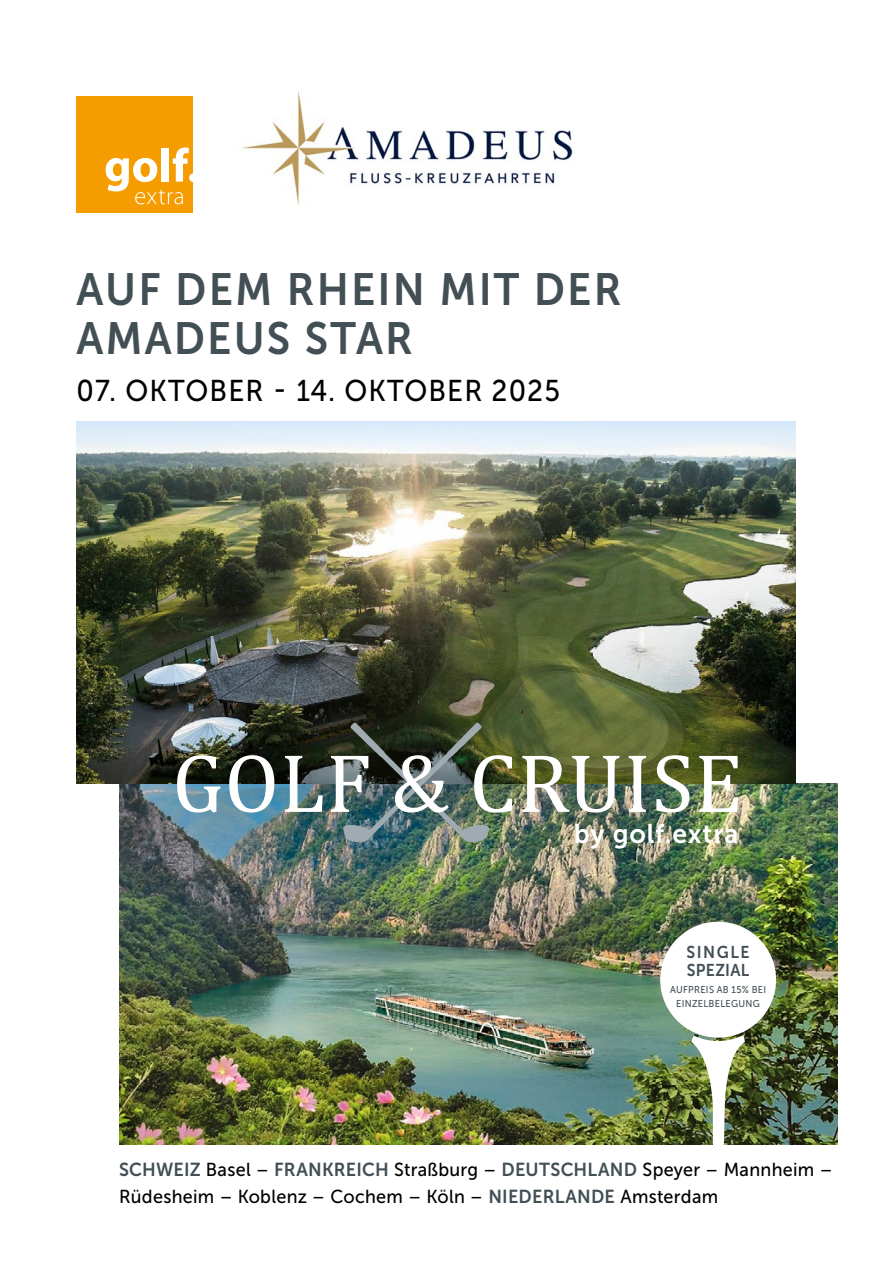
<style>
.page{position:relative;width:893px;height:1263px;background:#fff}
.page>*{position:absolute;margin:0;border:0;box-sizing:border-box;transform-origin:0 0}
.t1{font:84px "Cambria Math";letter-spacing:.01em;color:#fff}
.t2{font:45px/49.5px "Museo Sans 700";letter-spacing:.05em;color:#424f54;scale:.94 1}
.t3{font:30px "Museo Sans 500";letter-spacing:.04em;color:#000;scale:.93 1}
.t4{font:27px "Museo Sans 700";letter-spacing:.03em;color:#fff}
.t5{font:18.75px/27px "Museo Sans 500";letter-spacing:.015em;color:#000;scale:.96 1}
.t6{font:17.1px/18px "Museo Sans 700";letter-spacing:.02em;color:#424f54;scale:.93 1}
.t7{font:10.05px/13.5px "Museo Sans 500";letter-spacing:.035em;color:#424f54;text-align:center;scale:.93 1}
.s1{font-family:"Museo Sans 700";color:#424f54}
</style>
<div class="page">
<img style="left:119px;top:783px;width:719px;height:361px">
<img style="left:77px;top:422px;width:718px;height:361px">
<div style="left:77px;top:96px;width:116px;height:117px;background:#f59c00"></div>
<svg style="left:106px;top:147px;width:87px;height:57px"></svg>
<img style="left:343px;top:720px;width:146px;height:133px">
<img style="left:242px;top:91px;width:331px;height:114px">
<div style="left:660px;top:922px;width:116px;height:116px;background:#fff;border-radius:50%"></div>
<img style="left:691px;top:1035px;width:54px;height:110px">
<h2 class="t2" style="left:77px;top:265px;width:581px">AUF DEM RHEIN MIT DER<br>AMADEUS STAR</h2>
<h3 class="t3" style="left:77px;top:374px;width:521px">07. OKTOBER - 14. OKTOBER 2025</h3>
<h1 class="t1" style="left:172px;top:734px;width:572px">GOLF &amp; CRUISE</h1>
<h3 class="t4" style="left:574px;top:818px;width:166px">by golf.extra</h3>
<p class="t6" style="left:686px;top:943px;width:69px">SINGLE<br>SPEZIAL</p>
<p class="t7" style="left:670px;top:983px;width:105px">AUFPREIS AB 15% BEI<br>EINZELBELEGUNG</p>
<p class="t5" style="left:119px;top:1156px;width:745px"><span class="s1">SCHWEIZ</span> Basel – <span class="s1">FRANKREICH</span> Straßburg – <span class="s1">DEUTSCHLAND</span> Speyer – Mannheim –<br>Rüdesheim – Koblenz – Cochem – Köln – <span class="s1">NIEDERLANDE</span> Amsterdam</p>
</div>
